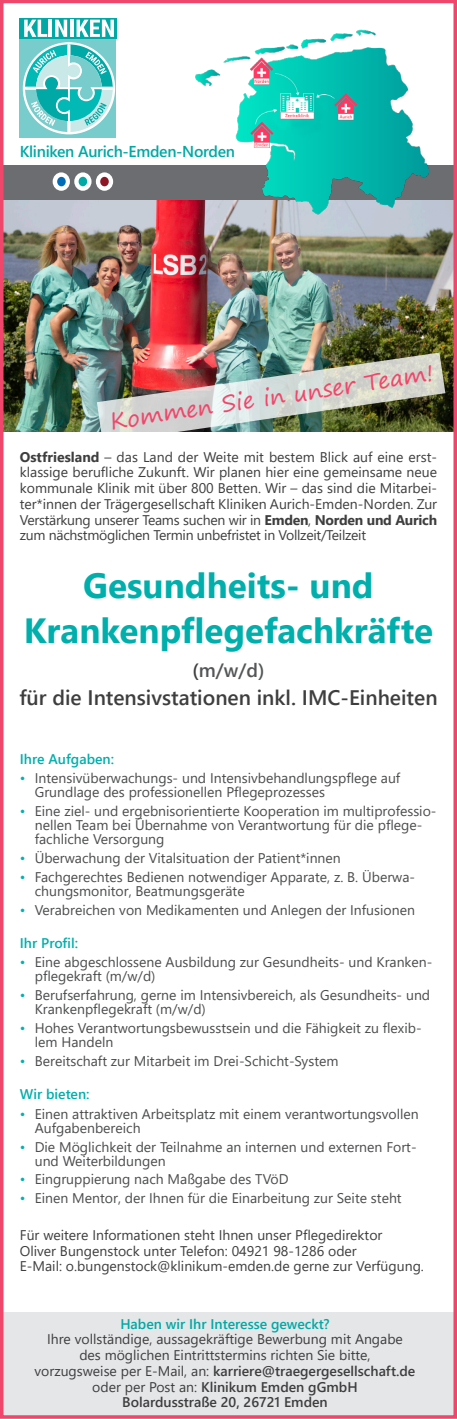
<style>
.page{position:relative;width:457px;height:1419px;background:#fff}
.page>*{position:absolute;margin:0;border:0;box-sizing:border-box;transform-origin:0 0}
.t1{font:700 35px/45.5px "Segoe UI";color:#00afac;text-align:center}
.t2{font:22.75px "Segoe Print";color:#ef476b}
.t3{font:600 21px "Segoe UI";color:#3e3e3f}
.t4{font:600 19.25px "Segoe UI";color:#545557}
.t5{font:600 15.75px "Segoe UI";letter-spacing:-.02em;color:#00a9a5}
.t6{font:14px/14px "Segoe UI";color:#4b4c4d}
.t7{font:14px/15.8px "Segoe UI";color:#3e3e3f;text-align:justify}
.t8{font:600 14px "Segoe UI";color:#3e3e3f}
.t9{font:600 14px "Segoe UI";color:#00afac}
.t10{font:600 14px "Segoe UI";color:#00a9a5}
.s1{font-weight:700}
.s2{color:#3e3e3f}
.s3{color:#00b2af}
.s4{font-weight:600}
.s5{font-weight:400}
</style>
<div class="page">
<img style="left:5px;top:199px;width:446px;height:233px">
<div style="left:0;top:165px;width:456px;height:34px;background:#6c6d70"></div>
<div style="left:0;top:1312px;width:456px;height:107px;background:#e5e6e8"></div>
<div style="left:53px;top:172px;width:17px;height:19px;background:#fff;border-radius:50%"></div>
<div style="left:57px;top:177px;width:9px;height:9px;background:#006bb6;border-radius:50%"></div>
<svg style="left:74px;top:172px;width:17px;height:19px"></svg>
<div style="left:79px;top:177px;width:8px;height:9px;background:#00a9a5;border-radius:50%"></div>
<div style="left:96px;top:172px;width:17px;height:19px;background:#fff;border-radius:50%"></div>
<div style="left:100px;top:177px;width:9px;height:9px;background:#8e1725;border-radius:50%"></div>
<div style="left:0;top:0;width:456px;height:1418px;border:4px solid #ef476b"></div>
<img style="left:194px;top:29px;width:235px;height:197px">
<img style="left:97px;top:353px;width:348px;height:79px">
<svg style="left:20px;top:18px;width:96px;height:119px;background:#7dcecd"></svg>
<svg style="left:20px;top:18px;width:96px;height:20px"></svg>
<svg style="left:24px;top:20px;width:23px;height:17px"></svg>
<hr style="left:49px;top:20px;width:3px;height:17px;background:#fff">
<svg style="left:55px;top:20px;width:12px;height:17px"></svg>
<hr style="left:70px;top:20px;width:4px;height:17px;background:#fff">
<svg style="left:76px;top:20px;width:38px;height:17px"></svg>
<svg style="left:25px;top:44px;width:88px;height:88px;background:#74d0ce"></svg>
<p class="t5" style="left:20px;top:136px;width:216px">Kliniken Aurich-Emden-Norden</p>
<p class="t2" style="left:107px;top:399px;width:328px;rotate:-8deg">Kommen Sie in unser Team!</p>
<p class="t7" style="left:20px;top:448px;width:418px"><span class="s1">Ostfriesland</span> – das Land der Weite mit bestem Blick auf eine erst&shy;klassige berufliche Zukunft. Wir planen hier eine gemeinsame neue kommunale Klinik mit über 800 Betten. Wir – das sind die Mitarbei&shy;ter*innen der Trägergesellschaft Kliniken Aurich-Emden-Norden. Zur Verstärkung unserer Teams suchen wir in <span class="s1">Emden</span>, <span class="s1">Norden und Aurich </span>zum nächstmöglichen Termin unbefristet in Vollzeit/Teilzeit</p>
<p class="t1" style="left:24px;top:560px;width:410px">Gesundheits- und<br>Krankenpflegefachkräfte</p>
<p class="t4" style="left:192px;top:651px;width:73px"><span class="s2">(</span>m/w/d)</p>
<p class="t3" style="left:19px;top:677px;width:419px">für die Intensivstationen inkl. IMC-Einheiten</p>
<p class="t9" style="left:20px;top:746px;width:96px">Ihre Aufgaben:</p>
<p class="t6" style="left:35px;top:770px;width:367px;text-indent:-15px"><span class="s3">•</span> Intensivüberwachungs- und Intensivbehandlungspflege auf<br>Grundlage des professionellen Pflegeprozesses</p>
<p class="t6" style="left:35px;top:803px;width:403px;text-indent:-15px"><span class="s3">•</span> Eine ziel- und ergebnisorientierte Kooperation im multiprofessio&shy;nellen Team bei Übernahme von Verantwortung für die pflege&shy;fachliche Versorgung</p>
<p class="t6" style="left:20px;top:850px;width:322px"><span class="s3">•</span> Überwachung der Vitalsituation der Patient*innen</p>
<p class="t6" style="left:35px;top:869px;width:381px;text-indent:-15px"><span class="s3">•</span> Fachgerechtes Bedienen notwendiger Apparate, z. B. Überwa&shy;chungsmonitor, Beatmungsgeräte</p>
<p class="t6" style="left:20px;top:902px;width:396px"><span class="s3">•</span> Verabreichen von Medikamenten und Anlegen der Infusionen</p>
<p class="t9" style="left:20px;top:930px;width:60px">Ihr Profil:</p>
<p class="t6" style="left:35px;top:954px;width:399px;text-indent:-15px"><span class="s3">•</span> Eine abgeschlossene Ausbildung zur Gesundheits- und Kranken&shy;pflegekraft (m/w/d)</p>
<p class="t6" style="left:35px;top:987px;width:396px;text-indent:-15px"><span class="s3">•</span> Berufserfahrung, gerne im Intensivbereich, als Gesundheits- und<br>Krankenpflegekraft (m/w/d)</p>
<p class="t6" style="left:35px;top:1020px;width:388px;text-indent:-15px"><span class="s3">•</span> Hohes Verantwortungsbewusstsein und die Fähigkeit zu flexib&shy;lem Handeln</p>
<p class="t6" style="left:20px;top:1053px;width:320px"><span class="s3">•</span> Bereitschaft zur Mitarbeit im Drei-Schicht-System</p>
<p class="t9" style="left:20px;top:1081px;width:71px">Wir bieten:</p>
<p class="t6" style="left:35px;top:1105px;width:385px;text-indent:-15px"><span class="s3">•</span> Einen attraktiven Arbeitsplatz mit einem verantwortungsvollen<br>Aufgabenbereich</p>
<p class="t6" style="left:35px;top:1138px;width:383px;text-indent:-15px"><span class="s3">•</span> Die Möglichkeit der Teilnahme an internen und externen Fort&shy;und Weiterbildungen</p>
<p class="t6" style="left:20px;top:1171px;width:270px"><span class="s3">•</span> Eingruppierung nach Maßgabe des TVöD</p>
<p class="t6" style="left:20px;top:1190px;width:383px"><span class="s3">•</span> Einen Mentor, der Ihnen für die Einarbeitung zur Seite steht</p>
<p class="t7" style="left:20px;top:1226px;width:364px">Für weitere Informationen steht Ihnen unser Pflegedirektor</p>
<p class="t7" style="left:20px;top:1241px;width:338px">Oliver Bungenstock unter Telefon: 04921 98-1286 oder</p>
<p class="t7" style="left:20px;top:1257px;width:405px">E-Mail: o.bungenstock@klinikum-emden.de gerne zur Verfügung.</p>
<p class="t10" style="left:120px;top:1310px;width:211px">Haben wir Ihr Interesse geweckt?</p>
<p class="t7" style="left:47px;top:1330px;width:357px">Ihre vollständige, aussagekräftige Bewerbung mit Angabe</p>
<p class="t7" style="left:35px;top:1346px;width:382px;text-align:center">des möglichen Eintrittstermins richten Sie bitte,<br>vorzugsweise per E-Mail, an: <span class="s4">karriere@traegergesellschaft.de</span></p>
<p class="t8" style="left:92px;top:1373px;width:267px"><span class="s5">oder per Post an:</span> Klinikum Emden gGmbH</p>
<p class="t8" style="left:122px;top:1389px;width:207px">Bolardusstraße 20, 26721 Emden</p>
</div>
